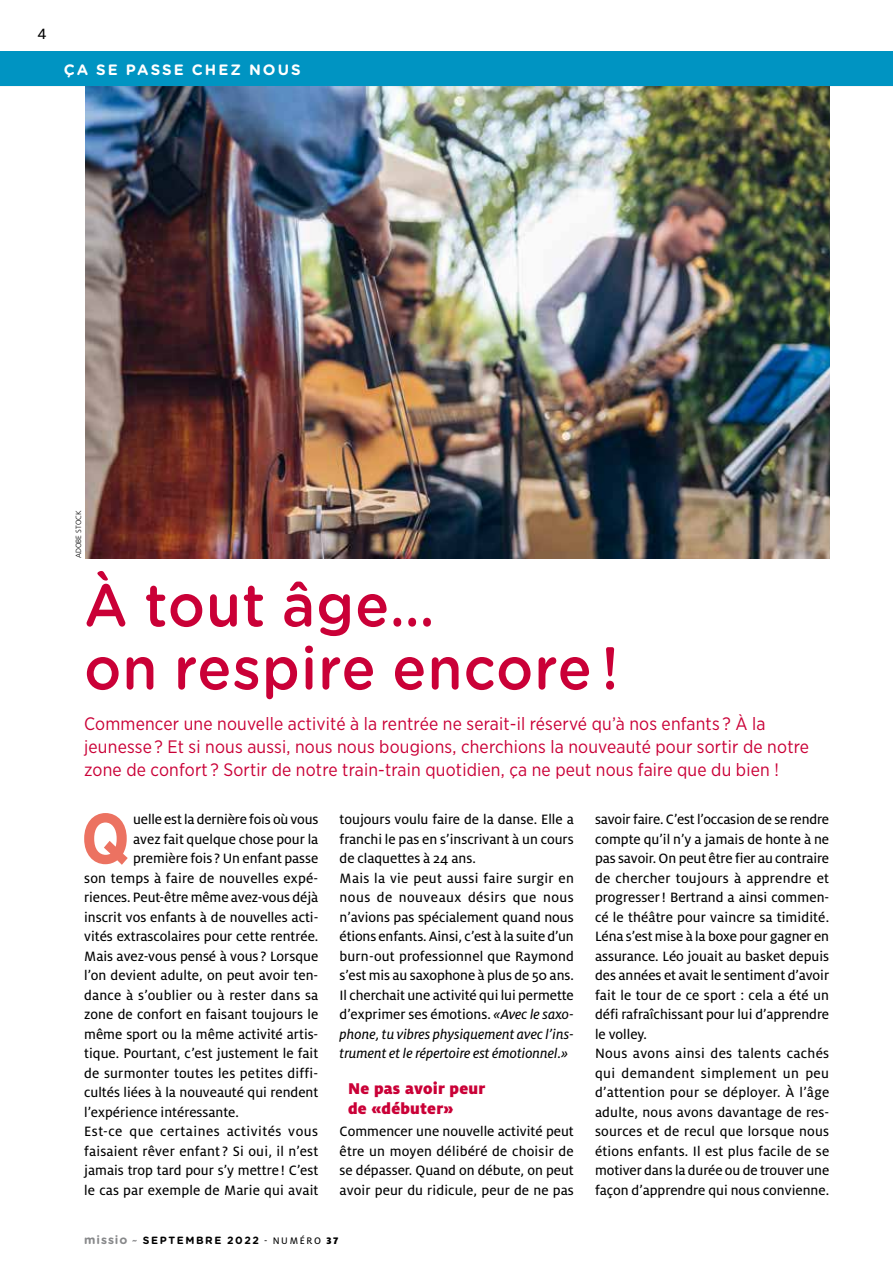
<style>
.page{position:relative;width:893px;height:1263px;background:#fff}
.page>*{position:absolute;margin:0;border:0;box-sizing:border-box;transform-origin:0 0}
.t1{font:700 70.65px "Gotham Narrow";color:#ec7261;scale:.95 1}
.t2{font:500 60px/63px "Gotham Rounded";letter-spacing:.02em;color:#ca0037;scale:.94 1}
.t3{font:18px/23.2px "Gotham Narrow";letter-spacing:.01em;color:#ca0037}
.t4{font:900 17.25px/19.5px "Milo OT";letter-spacing:.01em;color:#ca0037}
.t5{font:16.5px "Milo OT Text";color:#000}
.t6{font:15px/19.5px "Milo OT Text";color:#000}
.t7{font:15px/19.5px "Milo OT Text Ita";color:#000}
.t8{font:15px "Milo OT Text";letter-spacing:.035em;color:#000}
.t9{font:700 15px "Gotham Rounded";letter-spacing:.14em;color:#fff}
.t10{font:700 10.5px "Gotham Rounded";letter-spacing:.15em;color:#000}
.t11{font:300 7.5px "Frutiger";color:#000}
.s1{font-family:"Milo OT Text Ita"}
.s2{font-size:12px;color:#87888a}
.s3{font-style:italic;color:#87888a}
.s4{font-family:"Milo OT Text";font-weight:400}
.s5{font-family:"Milo OT";font-weight:900}
</style>
<div class="page">
<img style="left:85px;top:86px;width:744px;height:473px">
<hr style="left:0;top:85px;width:893px;height:1px;background:#87888a">
<div style="left:0;top:51px;width:893px;height:34px;background:#0094c2"></div>
<p class="t5" style="left:38px;top:24px;width:11px">4</p>
<p class="t9" style="left:64px;top:59px;width:239px">ÇA SE PASSE CHEZ NOUS</p>
<p class="t11" style="left:74px;top:558px;width:49px;rotate:-90deg">ADOBE STOCK</p>
<h2 class="t2" style="left:84px;top:571px;width:570px">À tout âge…<br>on respire encore !</h2>
<p class="t3" style="left:84px;top:711px;width:726px">Commencer une nouvelle activité à la rentrée ne serait-il réservé qu’à nos enfants ? À la jeunesse ? Et si nous aussi, nous nous bougions, cherchions la nouveauté pour sortir de notre zone de confort ? Sortir de notre train-train quotidien, ça ne peut nous faire que du bien !</p>
<h1 class="t1" style="left:81px;top:793px;width:53px">Q</h1>
<p class="t6" style="left:133px;top:810px;width:187px">uelle est la dernière fois où vous</p>
<p class="t6" style="left:340px;top:810px;width:236px">toujours voulu faire de la danse. Elle a franchi le pas en s’inscrivant à un cours de claquettes à 24 ans.<br>Mais la vie peut aussi faire surgir en nous de nouveaux désirs que nous n’avions pas spécialement quand nous étions enfants. Ainsi, c’est à la suite d’un burn-out professionnel que Raymond s’est mis au saxophone à plus de 50 ans.<br>Il cherchait une activité qui lui permette d’exprimer ses émotions. <span class="s1">«Avec le saxo-</span></p>
<p class="t7" style="left:340px;top:1024px;width:236px">phone, tu vibres physiquement avec l’ins&shy;trument et le répertoire est émotionnel.»</p>
<p class="t4" style="left:348px;top:1079px;width:139px">Ne pas avoir peur de «débuter»</p>
<p class="t6" style="left:340px;top:1122px;width:236px;text-align:justify">Commencer une nouvelle activité peut être un moyen délibéré de choisir de se dépasser. Quand on débute, on peut avoir peur du ridicule, peur de ne pas</p>
<p class="t6" style="left:595px;top:810px;width:236px">savoir faire. C’est l’occasion de se rendre compte qu’il n’y a jamais de honte à ne pas savoir. On peut être fier au contraire de chercher toujours à apprendre et progresser! Bertrand a ainsi commen&shy;cé le théâtre pour vaincre sa timidité.<br>Léna s’est mise à la boxe pour gagner en assurance. Léo jouait au basket depuis des années et avait le sentiment d’avoir fait le tour de ce sport : cela a été un défi rafraîchissant pour lui d’apprendre le volley.<br>Nous avons ainsi des talents cachés qui demandent simplement un peu d’attention pour se déployer. À l’âge adulte, nous avons davantage de res&shy;sources et de recul que lorsque nous étions enfants. Il est plus facile de se motiver dans la durée ou de trouver une façon d’apprendre qui nous convienne.</p>
<p class="t6" style="left:133px;top:829px;width:187px">avez fait quelque chose pour la</p>
<p class="t6" style="left:133px;top:849px;width:187px">première fois ? Un enfant passe</p>
<p class="t6" style="left:84px;top:868px;width:236px">son temps à faire de nouvelles expé-</p>
<p class="t6" style="left:84px;top:888px;width:236px">riences. Peut-être même avez-vous déjà</p>
<p class="t6" style="left:84px;top:907px;width:236px">inscrit vos enfants à de nouvelles acti-</p>
<p class="t6" style="left:84px;top:927px;width:236px">vités extrascolaires pour cette rentrée.</p>
<p class="t6" style="left:84px;top:946px;width:236px">Mais avez-vous pensé à vous ? Lorsque</p>
<p class="t6" style="left:84px;top:966px;width:236px">l’on devient adulte, on peut avoir ten-</p>
<p class="t6" style="left:84px;top:985px;width:236px">dance à s’oublier ou à rester dans sa</p>
<p class="t6" style="left:84px;top:1005px;width:236px">zone de confort en faisant toujours le</p>
<p class="t6" style="left:84px;top:1024px;width:236px">même sport ou la même activité artis-</p>
<p class="t6" style="left:84px;top:1044px;width:235px">tique. Pourtant, c’est justement le fait</p>
<p class="t6" style="left:84px;top:1063px;width:235px">de surmonter toutes les petites diffi-</p>
<p class="t6" style="left:84px;top:1083px;width:236px">cultés liées à la nouveauté qui rendent</p>
<p class="t6" style="left:84px;top:1102px;width:156px">l’expérience intéressante.</p>
<p class="t8" style="left:84px;top:1123px;width:235px">Est-ce que certaines activités vous</p>
<p class="t6" style="left:84px;top:1141px;width:236px">faisaient rêver enfant ? Si oui, il n’est</p>
<p class="t6" style="left:84px;top:1161px;width:236px">jamais trop tard pour s’y mettre ! C’est</p>
<p class="t6" style="left:84px;top:1180px;width:236px">le cas par exemple de Marie qui avait</p>
<p class="t10" style="left:84px;top:1232px;width:256px"><span class="s2">MISSIO</span> <span class="s3">~</span> SEPTEMBRE 2022 <span class="s4">- NUMÉRO</span> <span class="s5">37</span></p>
</div>
